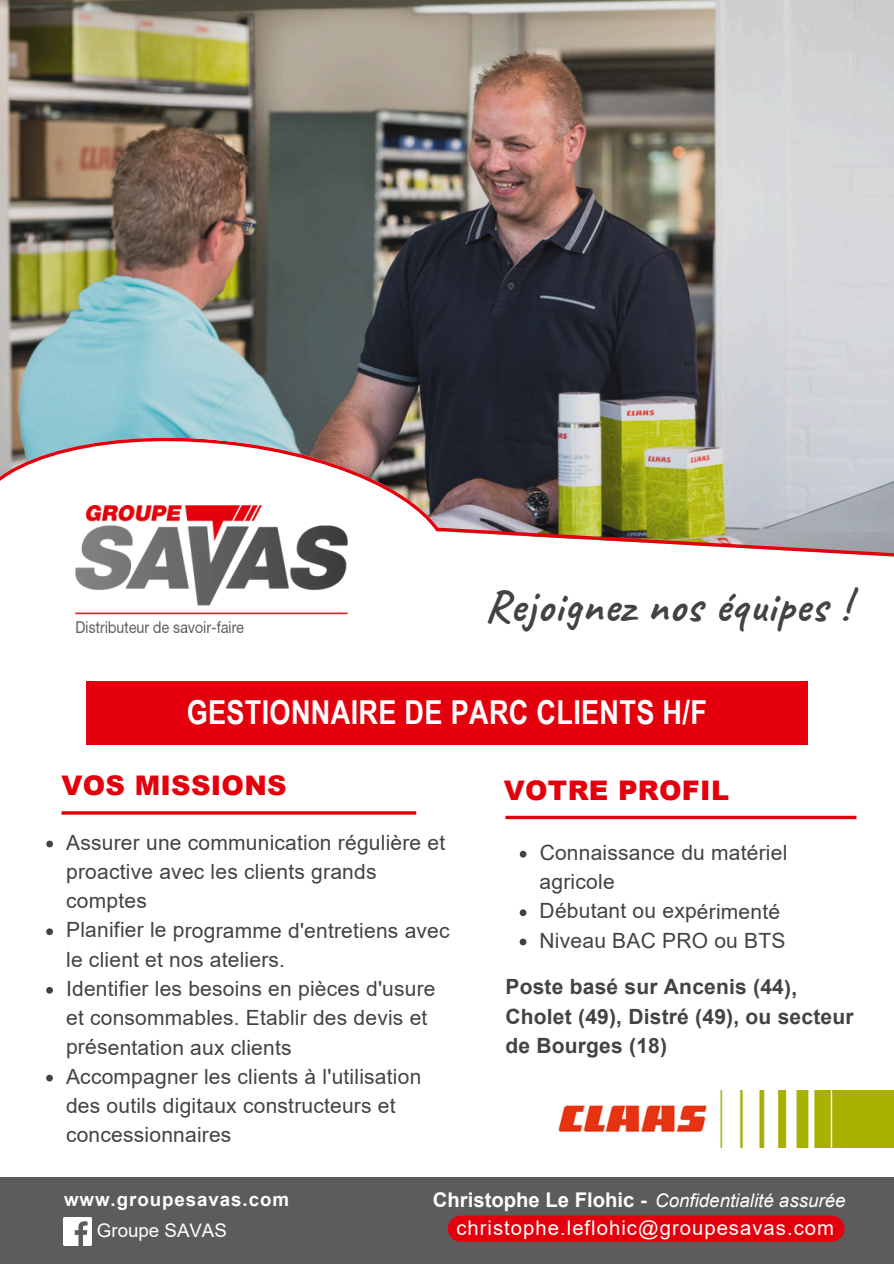
<style>
.page{position:relative;width:894px;height:1264px;background:#fff}
.page>*{position:absolute;margin:0;border:0;box-sizing:border-box;transform-origin:0 0}
.t1{font:700 45px "Caveat";letter-spacing:.025em;color:#444343}
.t2{font:700 33px "Arial Narrow";letter-spacing:.01em;color:#fff}
.t3{font:900 27px "Arial";letter-spacing:.01em;color:#e3000c}
.t4{font:21px/29.2px "Arial";letter-spacing:.01em;color:#444343}
.t5{font:700 21px/29.2px "Arial";letter-spacing:.01em;color:#444343}
.t6{font:20.25px "Arial";letter-spacing:.05em;color:#fff}
.t7{font:italic 18.75px "Arial";color:#fff}
.t8{font:700 18.75px "Arial";letter-spacing:.05em;color:#fff}
.t9{font:18.75px "Arial";color:#fff}
.s1{font-weight:700;font-style:normal;font-size:20.25px}
</style>
<div class="page">
<img style="left:0;top:0;width:893px;height:381px">
<svg style="left:0;top:381px;width:893px;height:477px"></svg>
<img style="left:75px;top:505px;width:272px;height:127px">
<svg style="left:433px;top:525px;width:460px;height:36px"></svg>
<img style="left:558px;top:1090px;width:335px;height:57px">
<svg style="left:505px;top:815px;width:351px;height:4px"></svg>
<hr style="left:62px;top:811px;width:354px;height:3px;background:#e3000c">
<div style="left:0;top:1177px;width:893px;height:86px;background:#5d5b5b"></div>
<div style="left:447px;top:1215px;width:397px;height:26px;background:#e3000c;border-radius:13px"></div>
<img style="left:63px;top:1217px;width:28px;height:28px">
<div style="left:86px;top:681px;width:720px;height:63px;background:#e3000c"></div>
<svg style="left:46px;top:840px;width:7px;height:7px"></svg>
<svg style="left:46px;top:928px;width:7px;height:7px"></svg>
<svg style="left:46px;top:986px;width:7px;height:7px"></svg>
<svg style="left:46px;top:1074px;width:7px;height:7px"></svg>
<svg style="left:519px;top:850px;width:7px;height:7px"></svg>
<svg style="left:519px;top:909px;width:7px;height:7px"></svg>
<svg style="left:519px;top:938px;width:7px;height:7px"></svg>
<p class="t1" style="left:486px;top:578px;width:364px">Rejoignez nos équipes !</p>
<p class="t2" style="left:187px;top:693px;width:521px">GESTIONNAIRE DE PARC CLIENTS H/F</p>
<p class="t3" style="left:62px;top:765px;width:226px">VOS MISSIONS</p>
<p class="t3" style="left:503px;top:769px;width:226px">VOTRE PROFIL</p>
<p class="t4" style="left:66px;top:827px;width:380px">Assurer une communication régulière et proactive avec les clients grands comptes</p>
<h5 class="t4" style="left:66px;top:915px;width:385px">Planifier le programme d'entretiens avec le client et nos ateliers.</h5>
<p class="t4" style="left:66px;top:974px;width:371px">Identifier les besoins en pièces d'usure et consommables. Etablir des devis et présentation aux clients</p>
<h4 class="t4" style="left:66px;top:1061px;width:357px">Accompagner les clients à l'utilisation des outils digitaux constructeurs et concessionnaires</h4>
<p class="t4" style="left:539px;top:838px;width:249px">Connaissance du matériel agricole</p>
<p class="t4" style="left:539px;top:896px;width:242px">Débutant ou expérimenté</p>
<p class="t4" style="left:539px;top:925px;width:247px">Niveau BAC PRO ou BTS</p>
<p class="t5" style="left:505px;top:972px;width:349px">Poste basé sur Ancenis (44),<br>Cholet (49), Distré (49), ou secteur de Bourges (18)</p>
<h3 class="t8" style="left:64px;top:1188px;width:226px">www.groupesavas.com</h3>
<h3 class="t7" style="left:433px;top:1190px;width:414px"><span class="s1">Christophe Le Flohic -</span> Confidentialité assurée</h3>
<p class="t9" style="left:97px;top:1220px;width:131px">Groupe SAVAS</p>
<p class="t6" style="left:456px;top:1216px;width:379px">christophe.leflohic@groupesavas.com</p>
</div>
